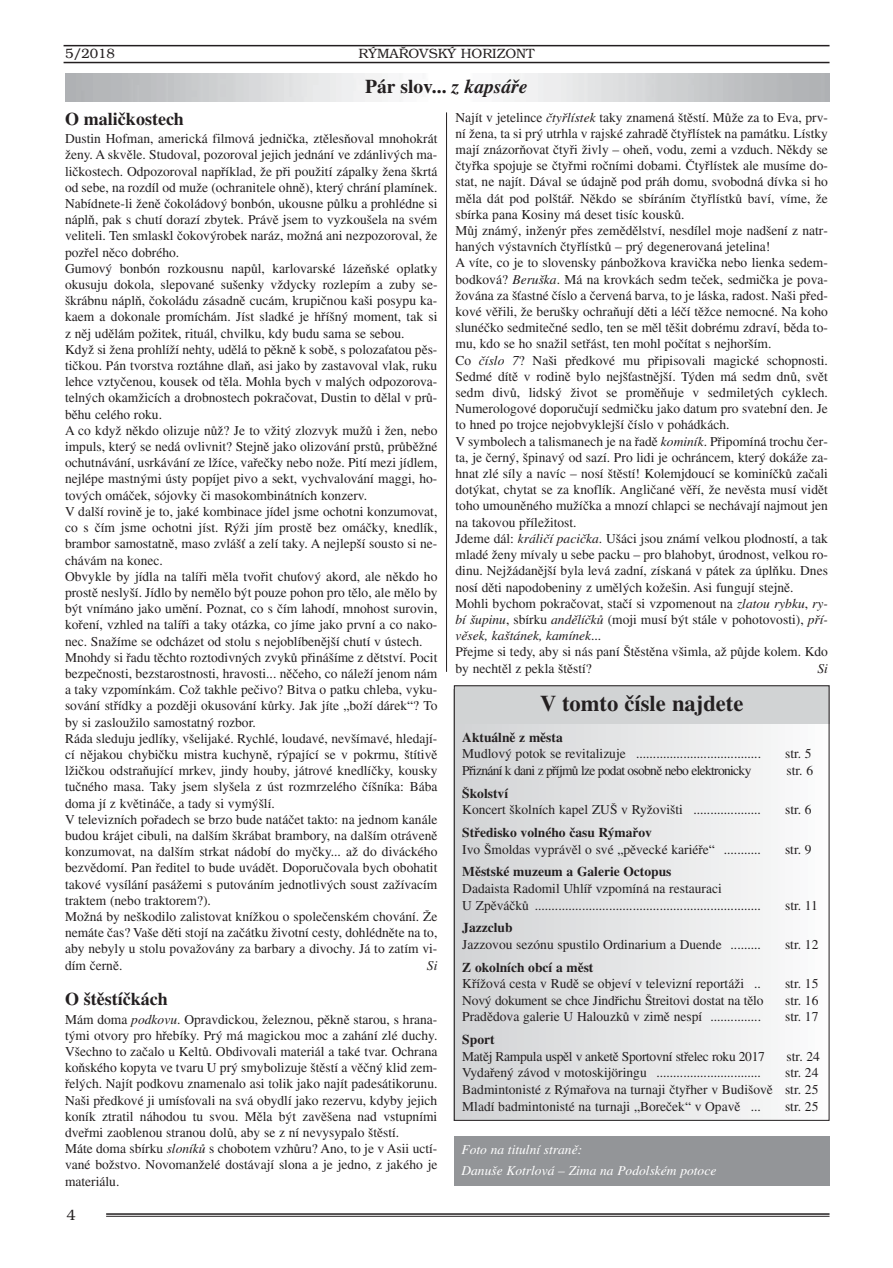
<style>
.page{position:relative;width:893px;height:1268px;background:#fff}
.page>*{position:absolute;margin:0;border:0;box-sizing:border-box;transform-origin:0 0}
.t1{font:700 22.5px "Times CE";color:#231f20}
.t2{font:700 19.5px "Times CE";color:#231f20}
.t3{font:700 18px "Times CE";color:#231f20}
.t4{font:300 15px "Bookman CE";color:#231f20}
.t5{font:13.5px/16.2px "Times CE";color:#231f20}
.t6{font:700 13.5px "Times CE";color:#231f20}
.t7{font:italic 13.5px/21.3px "Times CE";color:#fff}
.t8{font:13.5px "Times CE";letter-spacing:-.05em;color:#231f20}
.t9{font:13.5px "Times CE";letter-spacing:-.025em;color:#231f20}
.t10{font:300 13.5px "Bookman CE";color:#231f20}
.t11{font:italic 13.5px "Times CE";color:#231f20}
.s1{font-style:italic}
</style>
<div class="page">
<hr style="left:64px;top:45px;width:765px;height:1px;background:#231f20">
<hr style="left:64px;top:62px;width:765px;height:1px;background:#231f20">
<hr style="left:106px;top:1213px;width:723px;height:2px;background:#231f20">
<hr style="left:106px;top:1216px;width:723px;height:1px;background:#231f20">
<hr style="left:446px;top:112px;width:1px;height:560px;background:#231f20">
<div style="left:454px;top:1136px;width:375px;height:49px;background:#939598"></div>
<div style="left:454px;top:690px;width:375px;height:430px;background:linear-gradient(to right,#d1d2d4,#fcfcfc)"></div>
<div style="left:454px;top:685px;width:375px;height:38px;background:#d1d3d4"></div>
<p class="t10" style="left:65px;top:49px;width:51px">5/2018</p>
<p class="t10" style="left:358px;top:49px;width:177px">RÝMAŘOVSKÝ HORIZONT</p>
<h2 class="t2" style="left:365px;top:79px;width:164px">Pár slov... <span class="s1">z kapsáfie</span></h2>
<h3 class="t3" style="left:65px;top:112px;width:120px">O maliãkostech</h3>
<p class="t5" style="left:65px;top:132px;width:374px">Dustin Hofman, americká filmová jedniãka, ztûlesÀoval mnohokrát Ïeny. A skvûle. Studoval, pozoroval jejich jednání ve zdánliv˘ch ma&shy;liãkostech. Odpozoroval napfiíklad, Ïe pfii pouÏití zápalky Ïena ‰krtá od sebe, na rozdíl od muÏe (ochranitele ohnû), kter˘ chrání plamínek.<br>Nabídnete-li Ïenû ãokoládov˘ bonbón, ukousne pÛlku a prohlédne si náplÀ, pak s chutí dorazí zbytek. Právû jsem to vyzkou‰ela na svém veliteli. Ten smlaskl ãokov˘robek naráz, moÏná ani nezpozoroval, Ïe pozfiel nûco dobrého.<br>Gumov˘ bonbón rozkousnu napÛl, karlovarské lázeÀské oplatky okusuju dokola, slepované su‰enky vÏdycky rozlepím a zuby se-‰krábnu náplÀ, ãokoládu zásadnû cucám, krupiãnou ka‰i posypu ka&shy;kaem a dokonale promíchám. Jíst sladké je hfií‰n˘ moment, tak si z nûj udûlám poÏitek, rituál, chvilku, kdy budu sama se sebou.<br>KdyÏ si Ïena prohlíÏí nehty, udûlá to pûknû k sobû, s polozaÈatou pûs&shy;tiãkou. Pán tvorstva roztáhne dlaÀ, asi jako by zastavoval vlak, ruku lehce vztyãenou, kousek od tûla. Mohla bych v mal˘ch odpozorova&shy;teln˘ch okamÏicích a drobnostech pokraãovat, Dustin to dûlal v prÛ&shy;bûhu celého roku.<br>A co kdyÏ nûkdo olizuje nÛÏ? Je to vÏit˘ zlozvyk muÏÛ i Ïen, nebo impuls, kter˘ se nedá ovlivnit? Stejnû jako olizování prstÛ, prÛbûÏné ochutnávání, usrkávání ze lÏíce, vafieãky nebo noÏe. Pití mezi jídlem, nejlépe mastn˘mi ústy popíjet pivo a sekt, vychvalování maggi, ho&shy;tov˘ch omáãek, sójovky ãi masokombinátních konzerv.<br>V dal‰í rovinû je to, jaké kombinace jídel jsme ochotni konzumovat, co s ãím jsme ochotni jíst. R˘Ïi jím prostû bez omáãky, knedlík, brambor samostatnû, maso zvlá‰È a zelí taky. A nejlep‰í sousto si ne&shy;chávám na konec.<br>Obvykle by jídla na talífii mûla tvofiit chuÈov˘ akord, ale nûkdo ho prostû nesly‰í. Jídlo by nemûlo b˘t pouze pohon pro tûlo, ale mûlo by b˘t vnímáno jako umûní. Poznat, co s ãím lahodí, mnohost surovin, kofiení, vzhled na talífii a taky otázka, co jíme jako první a co nako&shy;nec. SnaÏíme se odcházet od stolu s nejoblíbenûj‰í chutí v ústech.<br>Mnohdy si fiadu tûchto roztodivn˘ch zvykÛ pfiiná‰íme z dûtství. Pocit bezpeãnosti, bezstarostnosti, hravosti... nûãeho, co náleÏí jenom nám a taky vzpomínkám. CoÏ takhle peãivo? Bitva o patku chleba, vyku&shy;sování stfiídky a pozdûji okusování kÛrky. Jak jíte „boÏí dárek“? To by si zaslouÏilo samostatn˘ rozbor.<br>Ráda sleduju jedlíky, v‰elijaké. Rychlé, loudavé, nev‰ímavé, hledají&shy;cí nûjakou chybiãku mistra kuchynû, r˘pající se v pokrmu, ‰títivû lÏiãkou odstraÀující mrkev, jindy houby, játrové knedlíãky, kousky tuãného masa. Taky jsem sly‰ela z úst rozmrzelého ãí‰níka: Bába doma jí z kvûtináãe, a tady si vym˘‰lí.<br>V televizních pofiadech se brzo bude natáãet takto: na jednom kanále budou krájet cibuli, na dal‰ím ‰krábat brambory, na dal‰ím otrávenû konzumovat, na dal‰ím strkat nádobí do myãky... aÏ do diváckého bezvûdomí. Pan fieditel to bude uvádût. Doporuãovala bych obohatit takové vysílání pasáÏemi s putováním jednotliv˘ch soust zaÏívacím traktem (nebo traktorem?).<br>MoÏná by ne‰kodilo zalistovat kníÏkou o spoleãenském chování. Îe nemáte ãas? Va‰e dûti stojí na zaãátku Ïivotní cesty, dohlédnûte na to, aby nebyly u stolu povaÏovány za barbary a divochy. Já to zatím vi&shy;dím ãernû.</p>
<p class="t11" style="left:427px;top:959px;width:12px">Si</p>
<h3 class="t3" style="left:65px;top:992px;width:104px">O ‰tûstíãkách</h3>
<p class="t5" style="left:65px;top:1012px;width:374px">Mám doma <span class="s1">podkovu</span>. Opravdickou, Ïeleznou, pûknû starou, s hrana&shy;t˘mi otvory pro hfiebíky. Pr˘ má magickou moc a zahání zlé duchy.<br>V‰echno to zaãalo u KeltÛ. Obdivovali materiál a také tvar. Ochrana koÀského kopyta ve tvaru U pr˘ smybolizuje ‰tûstí a vûãn˘ klid zem&shy;fiel˘ch. Najít podkovu znamenalo asi tolik jako najít padesátikorunu.<br>Na‰i pfiedkové ji umísÈovali na svá obydlí jako rezervu, kdyby jejich koník ztratil náhodou tu svou. Mûla b˘t zavû‰ena nad vstupními dvefimi zaoblenou stranou dolÛ, aby se z ní nevysypalo ‰tûstí.<br>Máte doma sbírku <span class="s1">sloníkÛ</span> s chobotem vzhÛru? Ano, to je v Asii uctí&shy;vané boÏstvo. NovomanÏelé dostávají slona a je jedno, z jakého je materiálu.</p>
<p class="t4" style="left:66px;top:1209px;width:11px">4</p>
<p class="t5" style="left:455px;top:110px;width:374px">Najít v jetelince <span class="s1">ãtyfilístek</span> taky znamená ‰tûstí. MÛÏe za to Eva, prv&shy;ní Ïena, ta si pr˘ utrhla v rajské zahradû ãtyfilístek na památku. Lístky mají znázorÀovat ãtyfii Ïivly – oheÀ, vodu, zemi a vzduch. Nûkdy se ãtyfika spojuje se ãtyfimi roãními dobami. âtyfilístek ale musíme do&shy;stat, ne najít. Dával se údajnû pod práh domu, svobodná dívka si ho mûla dát pod pol‰táfi. Nûkdo se sbíráním ãtyfilístkÛ baví, víme, Ïe sbírka pana Kosiny má deset tisíc kouskÛ.<br>MÛj znám˘, inÏen˘r pfies zemûdûlství, nesdílel moje nad‰ení z natr&shy;han˘ch v˘stavních ãtyfilístkÛ – pr˘ degenerovaná jetelina!<br>A víte, co je to slovensky pánboÏkova kraviãka nebo lienka sedem&shy;bodková? <span class="s1">Beru‰ka</span>. Má na krovkách sedm teãek, sedmiãka je pova-Ïována za ‰Èastné ãíslo a ãervená barva, to je láska, radost. Na‰i pfied&shy;kové vûfiili, Ïe beru‰ky ochraÀují dûti a léãí tûÏce nemocné. Na koho slunéãko sedmiteãné sedlo, ten se mûl tû‰it dobrému zdraví, bûda to&shy;mu, kdo se ho snaÏil setfiást, ten mohl poãítat s nejhor‰ím.<br>Co <span class="s1">ãíslo 7</span>? Na‰i pfiedkové mu pfiipisovali magické schopnosti.<br>Sedmé dítû v rodinû bylo nej‰Èastnûj‰í. T˘den má sedm dnÛ, svût sedm divÛ, lidsk˘ Ïivot se promûÀuje v sedmilet˘ch cyklech.<br>Numerologové doporuãují sedmiãku jako datum pro svatební den. Je to hned po trojce nejobvyklej‰í ãíslo v pohádkách.<br>V symbolech a talismanech je na fiadû <span class="s1">kominík</span>. Pfiipomíná trochu ãer&shy;ta, je ãern˘, ‰pinav˘ od sazí. Pro lidi je ochráncem, kter˘ dokáÏe za&shy;hnat zlé síly a navíc – nosí ‰tûstí! Kolemjdoucí se kominíãkÛ zaãali dot˘kat, chytat se za knoflík. Angliãané vûfií, Ïe nevûsta musí vidût toho umounûného muÏíãka a mnozí chlapci se nechávají najmout jen na takovou pfiíleÏitost.<br>Jdeme dál: <span class="s1">králiãí paciãka</span>. U‰áci jsou známí velkou plodností, a tak mladé Ïeny mívaly u sebe packu – pro blahobyt, úrodnost, velkou ro&shy;dinu. NejÏádanûj‰í byla levá zadní, získaná v pátek za úplÀku. Dnes nosí dûti napodobeniny z umûl˘ch koÏe‰in. Asi fungují stejnû.<br>Mohli bychom pokraãovat, staãí si vzpomenout na <span class="s1">zlatou rybku</span>, <span class="s1">ry&shy;bí ‰upinu</span>, sbírku <span class="s1">andûlíãkÛ</span> (moji musí b˘t stále v pohotovosti), <span class="s1">pfií&shy;vûsek, ka‰tánek, kamínek</span>...<br>Pfiejme si tedy, aby si nás paní ·tûstûna v‰imla, aÏ pÛjde kolem. Kdo by nechtûl z pekla ‰tûstí?</p>
<p class="t11" style="left:817px;top:662px;width:12px">Si</p>
<h1 class="t1" style="left:540px;top:694px;width:205px">V tomto ãísle najdete</h1>
<p class="t6" style="left:462px;top:732px;width:102px">Aktuálnû z mûsta</p>
<p class="t5" style="left:462px;top:747px;width:300px">Mudlov˘ potok se revitalizuje .....................................</p>
<p class="t5" style="left:784px;top:747px;width:28px">str. 5</p>
<p class="t8" style="left:462px;top:765px;width:290px">Pfiiznání k dani z pfiíjmÛ lze podat osobnû nebo elektronicky</p>
<p class="t5" style="left:786px;top:764px;width:28px">str. 6</p>
<p class="t6" style="left:462px;top:788px;width:47px">·kolství</p>
<p class="t5" style="left:462px;top:803px;width:300px">Koncert ‰kolních kapel ZU· v RyÏovi‰ti ....................</p>
<p class="t5" style="left:784px;top:803px;width:28px">str. 6</p>
<p class="t6" style="left:462px;top:827px;width:191px">Stfiedisko volného ãasu R˘mafiov</p>
<p class="t5" style="left:462px;top:842px;width:300px">Ivo ·moldas vyprávûl o své „pûvecké kariéfie“ ...........</p>
<p class="t5" style="left:784px;top:842px;width:28px">str. 9</p>
<p class="t6" style="left:462px;top:866px;width:211px">Mûstské muzeum a Galerie Octopus</p>
<p class="t5" style="left:462px;top:881px;width:300px;line-height:16.6px">Dadaista Radomil Uhlífi vzpomíná na restauraci<br>U ZpûváãkÛ ...................................................................</p>
<p class="t5" style="left:784px;top:898px;width:34px">str. 11</p>
<p class="t6" style="left:462px;top:922px;width:52px">Jazzclub</p>
<p class="t5" style="left:462px;top:938px;width:300px">Jazzovou sezónu spustilo Ordinarium a Duende .........</p>
<p class="t5" style="left:784px;top:938px;width:35px">str. 12</p>
<p class="t6" style="left:462px;top:961px;width:133px">Z okolních obcí a mûst</p>
<p class="t5" style="left:462px;top:977px;width:300px">KfiíÏová cesta v Rudû se objeví v televizní reportáÏi ..</p>
<p class="t5" style="left:784px;top:977px;width:35px">str. 15</p>
<p class="t5" style="left:462px;top:993px;width:302px">Nov˘ dokument se chce Jindfiichu ·treitovi dostat na tûlo</p>
<p class="t5" style="left:784px;top:993px;width:35px">str. 16</p>
<p class="t5" style="left:462px;top:1010px;width:300px">Pradûdova galerie U HalouzkÛ v zimû nespí ...............</p>
<p class="t5" style="left:784px;top:1010px;width:35px">str. 17</p>
<p class="t6" style="left:462px;top:1034px;width:34px">Sport</p>
<p class="t9" style="left:462px;top:1051px;width:304px">Matûj Rampula uspûl v anketû Sportovní stfielec roku 2017</p>
<p class="t5" style="left:786px;top:1049px;width:35px">str. 24</p>
<p class="t5" style="left:462px;top:1066px;width:300px">Vydafien˘ závod v motoskijöringu ...............................</p>
<p class="t5" style="left:462px;top:1066px;width:357px;line-height:16.6px;text-align:justify;text-indent:323px">str. 24<br>Badmintonisté z R˘mafiova na turnaji ãtyfiher v Budi‰ovû str. 25<br>Mladí badmintonisté na turnaji „Boreãek“ v Opavû ...</p>
<p class="t5" style="left:784px;top:1099px;width:35px">str. 25</p>
<p class="t7" style="left:461px;top:1140px;width:256px">Foto na titulní stranû:<br>Danu‰e Kotrlová – Zima na Podolském potoce</p>
</div>
